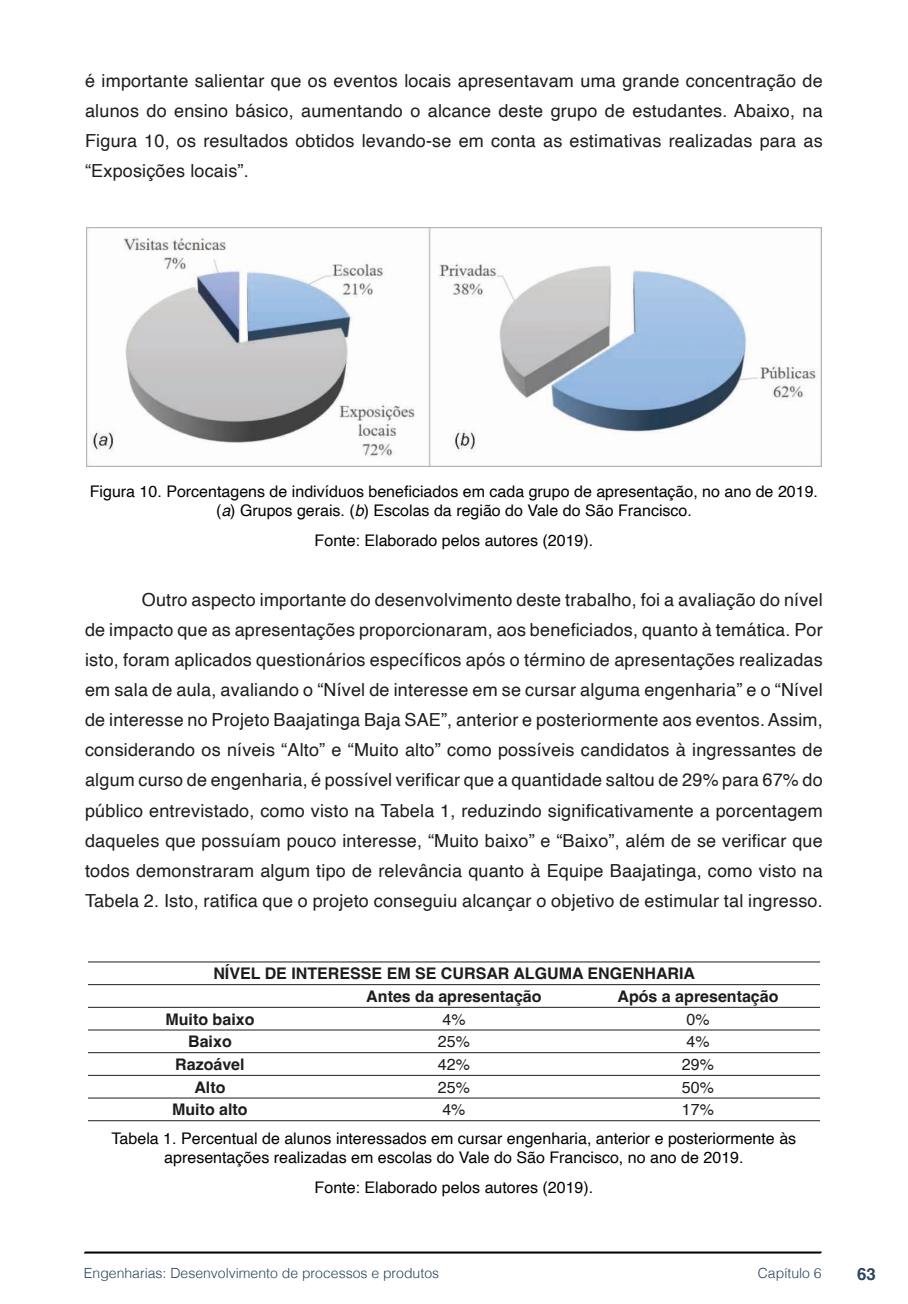
<style>
.page{position:relative;width:908px;height:1304px;background:#fff}
.page>*{position:absolute;margin:0;border:0;box-sizing:border-box;transform-origin:0 0}
.t1{font:18px/30px "Helvetica";letter-spacing:.01em;color:#1d1d1b;text-align:justify}
.t2{font:700 16.8px "Helvetica";color:#2b445f}
.t3{font:16px/19.2px "Helvetica";color:#000;text-align:center}
.t4{font:700 16px/22.6px "Helvetica";color:#1d1d1b;text-align:center}
.t5{font:16px "Helvetica";color:#1d1d1b}
.t6{font:300 14px "Helvetica";color:#2b445f}
.s1{font-style:italic}
</style>
<div class="page">
<svg style="left:84px;top:1251px;width:737px;height:3px;background:#515151"></svg>
<img style="left:87px;top:227px;width:734px;height:239px">
<hr style="left:88px;top:961px;width:244px;height:1px;background:#1d1d1b">
<hr style="left:332px;top:961px;width:243px;height:1px;background:#1d1d1b">
<hr style="left:575px;top:961px;width:244px;height:1px;background:#1d1d1b">
<hr style="left:88px;top:984px;width:244px;height:1px;background:#1d1d1b">
<hr style="left:332px;top:984px;width:243px;height:1px;background:#1d1d1b">
<hr style="left:575px;top:984px;width:244px;height:1px;background:#1d1d1b">
<hr style="left:88px;top:1007px;width:244px;height:1px;background:#1d1d1b">
<hr style="left:332px;top:1007px;width:243px;height:1px;background:#1d1d1b">
<hr style="left:575px;top:1007px;width:244px;height:1px;background:#1d1d1b">
<hr style="left:88px;top:1029px;width:244px;height:1px;background:#1d1d1b">
<hr style="left:332px;top:1029px;width:243px;height:1px;background:#1d1d1b">
<hr style="left:575px;top:1029px;width:244px;height:1px;background:#1d1d1b">
<hr style="left:88px;top:1052px;width:244px;height:1px;background:#1d1d1b">
<hr style="left:332px;top:1052px;width:243px;height:1px;background:#1d1d1b">
<hr style="left:575px;top:1052px;width:244px;height:1px;background:#1d1d1b">
<hr style="left:88px;top:1075px;width:244px;height:1px;background:#1d1d1b">
<hr style="left:332px;top:1075px;width:243px;height:1px;background:#1d1d1b">
<hr style="left:575px;top:1075px;width:244px;height:1px;background:#1d1d1b">
<hr style="left:88px;top:1097px;width:244px;height:1px;background:#1d1d1b">
<hr style="left:332px;top:1097px;width:243px;height:1px;background:#1d1d1b">
<hr style="left:575px;top:1097px;width:244px;height:1px;background:#1d1d1b">
<hr style="left:88px;top:1120px;width:244px;height:1px;background:#1d1d1b">
<hr style="left:332px;top:1120px;width:243px;height:1px;background:#1d1d1b">
<hr style="left:575px;top:1120px;width:244px;height:1px;background:#1d1d1b">
<p class="t1" style="left:85px;top:66px;width:738px">é importante salientar que os eventos locais apresentavam uma grande concentração de alunos do ensino básico, aumentando o alcance deste grupo de estudantes. Abaixo, na Figura 10, os resultados obtidos levando-se em conta as estimativas realizadas para as “Exposições locais”.</p>
<p class="t3" style="left:90px;top:482px;width:729px">Figura 10. Porcentagens de indivíduos beneficiados em cada grupo de apresentação, no ano de 2019. (<span class="s1">a</span>) Grupos gerais. (<span class="s1">b</span>) Escolas da região do Vale do São Francisco.</p>
<p class="t3" style="left:314px;top:532px;width:280px">Fonte: Elaborado pelos autores (2019).</p>
<p class="t1" style="left:85px;top:586px;width:738px;text-indent:57px">Outro aspecto importante do desenvolvimento deste trabalho, foi a avaliação do nível de impacto que as apresentações proporcionaram, aos beneficiados, quanto à temática. Por isto, foram aplicados questionários específicos após o término de apresentações realizadas em sala de aula, avaliando o “Nível de interesse em se cursar alguma engenharia” e o “Nível de interesse no Projeto Baajatinga Baja SAE”, anterior e posteriormente aos eventos. Assim, considerando os níveis “Alto” e “Muito alto” como possíveis candidatos à ingressantes de algum curso de engenharia, é possível verificar que a quantidade saltou de 29% para 67% do público entrevistado, como visto na Tabela 1, reduzindo significativamente a porcentagem daqueles que possuíam pouco interesse, “Muito baixo” e “Baixo”, além de se verificar que todos demonstraram algum tipo de relevância quanto à Equipe Baajatinga, como visto na Tabela 2. Isto, ratifica que o projeto conseguiu alcançar o objetivo de estimular tal ingresso.</p>
<p class="t4" style="left:213px;top:964px;width:483px">NÍVEL DE INTERESSE EM SE CURSAR ALGUMA ENGENHARIA<br>Antes da apresentação</p>
<p class="t4" style="left:617px;top:987px;width:162px">Após a apresentação</p>
<p class="t4" style="left:165px;top:1009px;width:90px">Muito baixo</p>
<p class="t5" style="left:442px;top:1007px;width:25px">4%</p>
<p class="t5" style="left:686px;top:1007px;width:25px">0%</p>
<p class="t4" style="left:188px;top:1032px;width:45px">Baixo</p>
<p class="t5" style="left:438px;top:1029px;width:34px">25%</p>
<p class="t5" style="left:686px;top:1029px;width:25px">4%</p>
<p class="t4" style="left:175px;top:1055px;width:71px">Razoável</p>
<p class="t5" style="left:438px;top:1052px;width:34px">42%</p>
<p class="t5" style="left:681px;top:1052px;width:34px">29%</p>
<p class="t4" style="left:194px;top:1077px;width:33px">Alto</p>
<p class="t5" style="left:438px;top:1075px;width:34px">25%</p>
<p class="t5" style="left:681px;top:1075px;width:34px">50%</p>
<p class="t4" style="left:172px;top:1100px;width:77px">Muito alto</p>
<p class="t5" style="left:442px;top:1097px;width:25px">4%</p>
<p class="t5" style="left:681px;top:1097px;width:34px">17%</p>
<p class="t3" style="left:112px;top:1129px;width:685px">Tabela 1. Percentual de alunos interessados em cursar engenharia, anterior e posteriormente às apresentações realizadas em escolas do Vale do São Francisco, no ano de 2019.</p>
<p class="t3" style="left:314px;top:1179px;width:280px">Fonte: Elaborado pelos autores (2019).</p>
<p class="t6" style="left:84px;top:1261px;width:356px">Engenharias: Desenvolvimento de processos e produtos</p>
<p class="t6" style="left:757px;top:1261px;width:65px">Capítulo 6</p>
<p class="t2" style="left:856px;top:1264px;width:20px">63</p>
</div>
